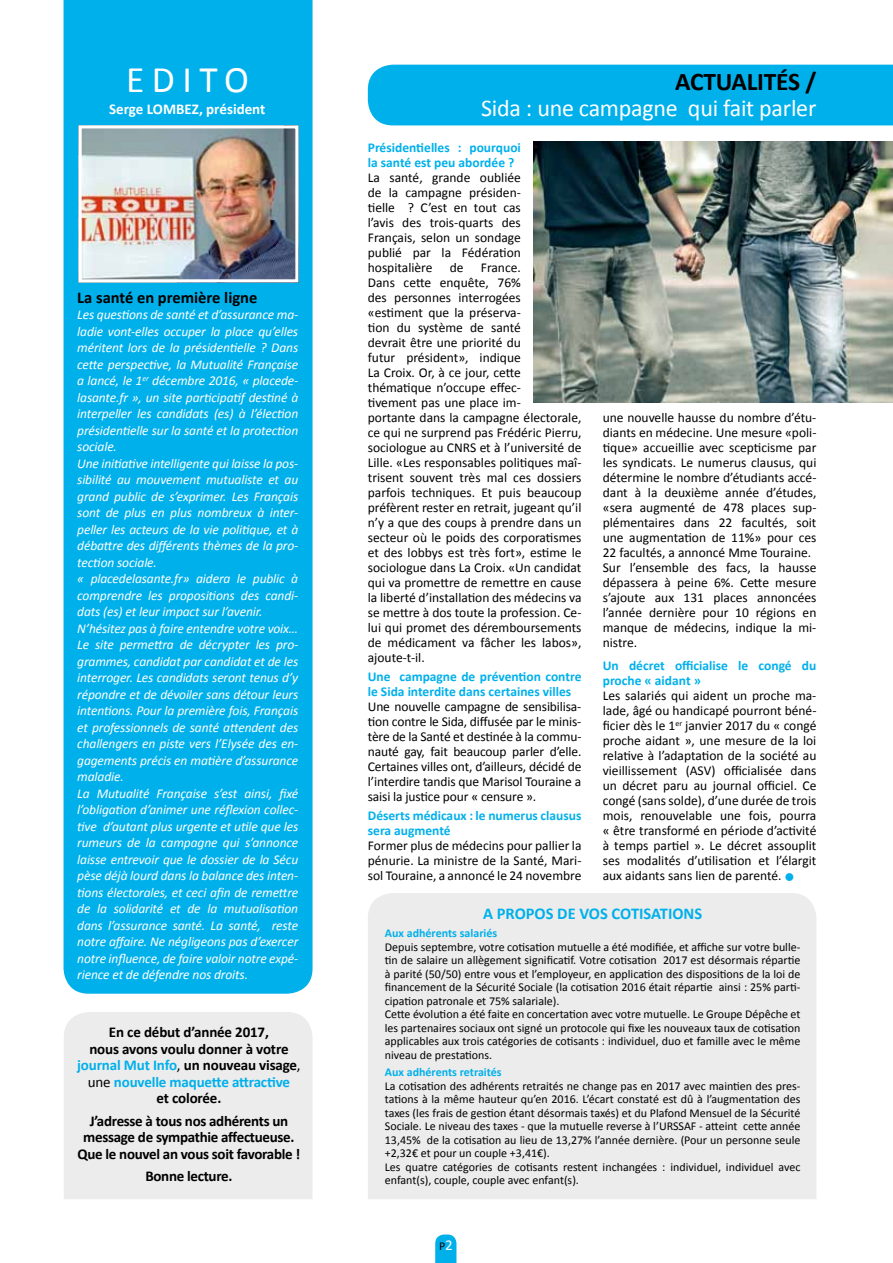
<style>
.page{position:relative;width:893px;height:1263px;background:#fff}
.page>*{position:absolute;margin:0;border:0;box-sizing:border-box;transform-origin:0 0}
.t1{font:37.5px "Calibri";letter-spacing:.2em;color:#fff}
.t2{font:700 25.5px "Calibri";letter-spacing:-.01em;color:#000}
.t3{font:24px "Calibri";letter-spacing:-.01em;color:#fff}
.t4{font:700 16.5px "Calibri";color:#00b0eb}
.t5{font:700 16.5px "Calibri";color:#000}
.t6{font:700 15px/16.5px "Calibri";letter-spacing:-.02em;color:#000;text-align:center}
.t7{font:700 15px "Calibri";color:#fff}
.t8{font:13.5px/15px "Calibri";color:#000;text-align:justify}
.t9{font:italic 13.5px/16.5px "Calibri";letter-spacing:-.01em;color:#fff}
.t10{font:700 13.5px/15px "Calibri";color:#00b0eb}
.t11{font:12px/13.5px "Calibri";color:#000}
.t12{font:700 12px "Calibri";color:#00b0eb}
.s1{color:#00b0eb}
.s2{font-weight:400}
.s3{font-size:15px;color:#fff}
</style>
<div class="page">
<img style="left:534px;top:142px;width:359px;height:260px">
<div style="left:368px;top:65px;width:525px;height:60px;background:#00b0eb"></div>
<div style="left:368px;top:893px;width:448px;height:306px;background:#ececec"></div>
<div style="left:64px;top:1012px;width:249px;height:187px;background:#ececec"></div>
<svg style="left:435px;top:1234px;width:21px;height:29px"></svg>
<div style="left:64px;top:0;width:249px;height:994px;background:#00b0eb"></div>
<img style="left:83px;top:129px;width:211px;height:149px">
<div style="left:79px;top:125px;width:219px;height:157px;border:3px solid #fff"></div>
<h1 class="t1" style="left:126px;top:56px;width:124px">EDITO</h1>
<p class="t7" style="left:109px;top:99px;width:158px">Serge LOMBEZ, président</p>
<p class="t5" style="left:77px;top:287px;width:182px">La santé en première ligne</p>
<p class="t9" style="left:77px;top:306px;width:223px">Les questions de santé et d’assurance ma&shy;ladie vont-elles occuper la place qu’elles méritent lors de la présidentielle ? Dans cette perspective, la Mutualité Française a lancé, le 1<sup>er</sup> décembre 2016, « placede&shy;lasante.fr », un site participatif destiné à interpeller les candidats (es) à l’élection présidentielle sur la santé et la protection sociale.<br>Une initiative intelligente qui laisse la pos&shy;sibilité au mouvement mutualiste et au grand public de s’exprimer. Les Français sont de plus en plus nombreux à inter&shy;peller les acteurs de la vie politique, et à débattre des différents thèmes de la pro&shy;tection sociale.<br>« placedelasante.fr» aidera le public à comprendre les propositions des candi&shy;dats (es) et leur impact sur l’avenir.<br>N’hésitez pas à faire entendre votre voix… Le site permettra de décrypter les pro&shy;grammes, candidat par candidat et de les interroger. Les candidats seront tenus d’y répondre et de dévoiler sans détour leurs intentions. Pour la première fois, Français et professionnels de santé attendent des challengers en piste vers l’Elysée des en&shy;gagements précis en matière d’assurance maladie.<br>La Mutualité Française s’est ainsi, fixé l’obligation d’animer une réflexion collec&shy;tive d’autant plus urgente et utile que les rumeurs de la campagne qui s’annonce laisse entrevoir que le dossier de la Sécu pèse déjà lourd dans la balance des inten&shy;tions électorales, et ceci afin de remettre de la solidarité et de la mutualisation dans l’assurance santé. La santé, reste notre affaire. Ne négligeons pas d’exercer notre influence, de faire valoir notre expé&shy;rience et de défendre nos droits.</p>
<p class="t6" style="left:77px;top:1024px;width:225px">En ce début d’année 2017,<br>nous avons voulu donner à votre <span class="s1">journal Mut Info</span><span class="s2">,</span> un nouveau visage<span class="s2">, une</span> <span class="s1">nouvelle maquette attractive<br></span>et colorée.</p>
<p class="t6" style="left:78px;top:1113px;width:224px">J’adresse à tous nos adhérents un message de sympathie affectueuse.<br>Que le nouvel an vous soit favorable !</p>
<p class="t6" style="left:145px;top:1168px;width:89px">Bonne lecture.</p>
<h2 class="t2" style="left:675px;top:66px;width:143px">ACTUALITÉS /</h2>
<h3 class="t3" style="left:481px;top:93px;width:337px">Sida : une campagne qui fait parler</h3>
<p class="t10" style="left:368px;top:140px;width:155px">Présidentielles : pourquoi la santé est peu abordée ?</p>
<p class="t8" style="left:368px;top:170px;width:155px">La santé, grande oubliée de la campagne présiden&shy;tielle ? C’est en tout cas l’avis des trois-quarts des Français, selon un sondage publié par la Fédération hospitalière</p>
<p class="t8" style="left:450px;top:260px;width:15px">de</p>
<p class="t8" style="left:368px;top:260px;width:215px;text-align:left;text-indent:113px">France.<br>Dans cette enquête, 76%<br>des personnes interrogées<br>«estiment que la préserva-<br>tion du système de santé<br>devrait être une priorité du<br>futur président», indique<br>La Croix. Or, à ce jour, cette thématique n’occupe effec-<br>tivement pas une place im-<br>portante dans la campagne électorale, ce qui ne surprend pas Frédéric Pierru, sociologue au CNRS et à l’université de<br>Lille. «Les responsables politiques maî&shy;trisent souvent très mal ces dossiers parfois techniques. Et puis beaucoup préfèrent rester en retrait, jugeant qu’il n’y a que des coups à prendre dans un secteur où le poids des corporatismes et des lobbys est très fort», estime le sociologue dans La Croix. «Un candidat qui va promettre de remettre en cause la liberté d’installation des médecins va se mettre à dos toute la profession. Ce&shy;lui qui promet des déremboursements de médicament va fâcher les labos», ajoute-t-il.</p>
<p class="t10" style="left:368px;top:669px;width:215px">Une campagne de prévention contre le Sida interdite dans certaines villes</p>
<p class="t8" style="left:368px;top:699px;width:215px">Une nouvelle campagne de sensibilisa&shy;tion contre le Sida, diffusée par le minis&shy;tère de la Santé et destinée à la commu&shy;nauté gay, fait beaucoup parler d’elle.<br>Certaines villes ont, d’ailleurs, décidé de l’interdire tandis que Marisol Touraine a saisi la justice pour « censure ».</p>
<p class="t10" style="left:368px;top:808px;width:215px">Déserts médicaux : le numerus clausus sera augmenté</p>
<p class="t8" style="left:368px;top:838px;width:215px">Former plus de médecins pour pallier la pénurie. La ministre de la Santé, Mari&shy;sol Touraine, a annoncé le 24 novembre</p>
<p class="t8" style="left:603px;top:410px;width:215px;text-align:left">une nouvelle hausse du nombre d’étu&shy;diants en médecine. Une mesure «poli&shy;tique» accueillie avec scepticisme par les syndicats. Le numerus clausus, qui détermine le nombre d’étudiants accé&shy;dant à la deuxième année d’études, «sera augmenté de 478 places sup&shy;plémentaires dans 22 facultés, soit une augmentation de 11%» pour ces 22 facultés, a annoncé Mme Touraine.<br>Sur l’ensemble des facs, la hausse dépassera à peine 6%. Cette mesure s’ajoute aux 131 places annoncées l’année dernière pour 10 régions en manque de médecins, indique la mi&shy;nistre.</p>
<p class="t10" style="left:603px;top:658px;width:215px">Un décret officialise le congé du proche « aidant »</p>
<p class="t8" style="left:603px;top:688px;width:215px">Les salariés qui aident un proche ma&shy;lade, âgé ou handicapé pourront béné&shy;ficier dès le 1<sup>er</sup> janvier 2017 du « congé proche aidant », une mesure de la loi relative à l’adaptation de la société au vieillissement (ASV) officialisée dans un décret paru au journal officiel. Ce congé (sans solde), d’une durée de trois mois, renouvelable une fois, pourra « être transformé en période d’activité à temps partiel ». Le décret assouplit ses modalités d’utilisation et l’élargit aux aidants sans lien de parenté. <span class="s1">●</span></p>
<p class="t4" style="left:483px;top:903px;width:221px">A PROPOS DE VOS COTISATIONS</p>
<p class="t12" style="left:385px;top:925px;width:114px">Aux adhérents salariés</p>
<p class="t11" style="left:385px;top:940px;width:417px">Depuis septembre, votre cotisation mutuelle a été modifiée, et affiche sur votre bulle&shy;tin de salaire un allègement significatif. Votre cotisation 2017 est désormais répartie à parité (50/50) entre vous et l’employeur, en application des dispositions de la loi de financement de la Sécurité Sociale (la cotisation 2016 était répartie ainsi : 25% parti&shy;cipation patronale et 75% salariale).<br>Cette évolution a été faite en concertation avec votre mutuelle. Le Groupe Dépêche et les partenaires sociaux ont signé un protocole qui fixe les nouveaux taux de cotisation applicables aux trois catégories de cotisants : individuel, duo et famille avec le même niveau de prestations.</p>
<p class="t12" style="left:385px;top:1065px;width:118px">Aux adhérents retraités</p>
<p class="t11" style="left:385px;top:1079px;width:417px">La cotisation des adhérents retraités ne change pas en 2017 avec maintien des pres&shy;tations à la même hauteur qu’en 2016. L’écart constaté est dû à l’augmentation des taxes (les frais de gestion étant désormais taxés) et du Plafond Mensuel de la Sécurité Sociale. Le niveau des taxes - que la mutuelle reverse à l’URSSAF - atteint cette année 13,45% de la cotisation au lieu de 13,27% l’année dernière. (Pour un personne seule +2,32€ et pour un couple +3,41€).<br>Les quatre catégories de cotisants restent inchangées : individuel, individuel avec enfant(s), couple, couple avec enfant(s).</p>
<p class="t11" style="left:439px;top:1239px;width:15px">P<span class="s3">2</span></p>
</div>
